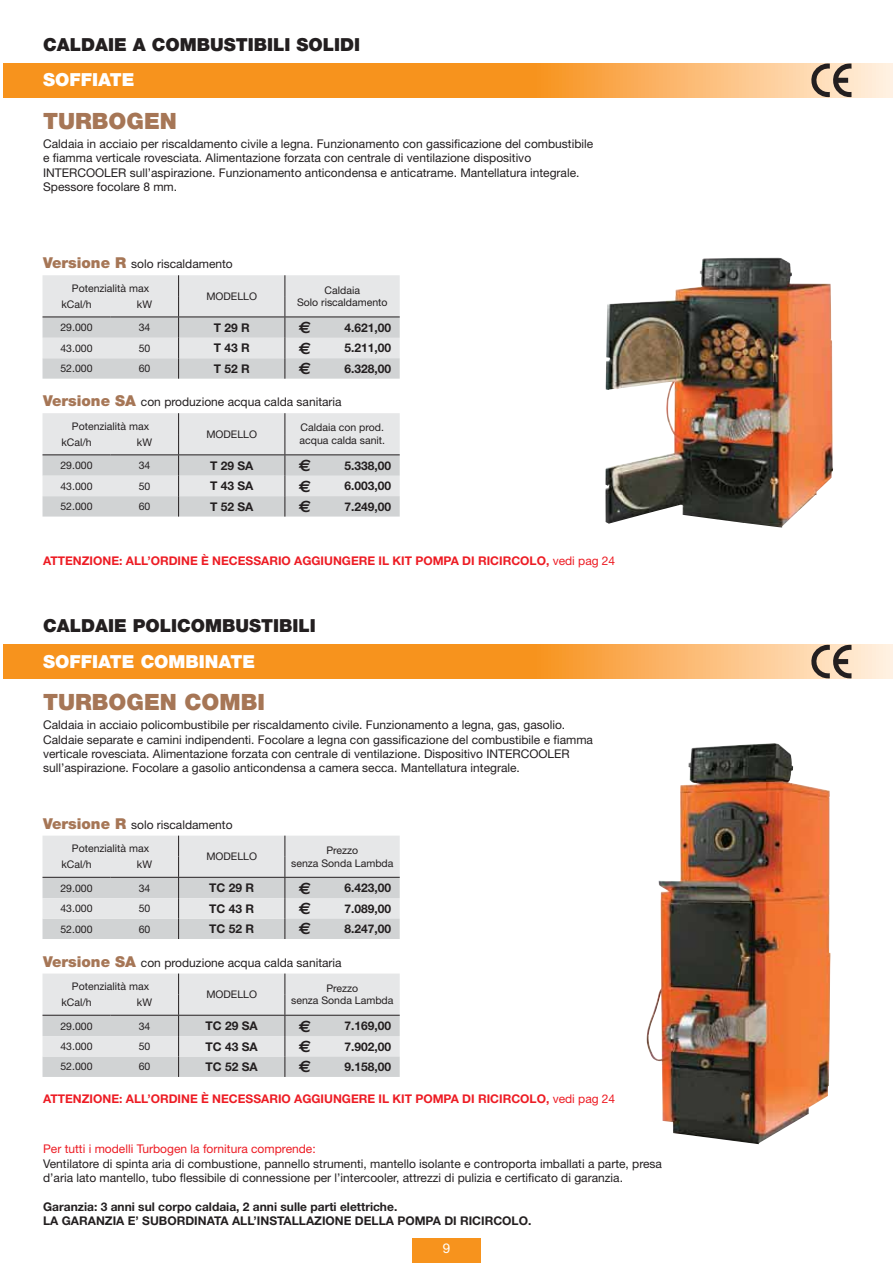
<style>
.page{position:relative;width:893px;height:1263px;background:#fff}
.page>*{position:absolute;margin:0;border:0;box-sizing:border-box;transform-origin:0 0}
.t1{font:900 22.5px "Helvetica Neue LT Std";color:#a67656}
.t2{font:900 18px "Helvetica Neue LT Std";color:#231f20}
.t3{font:900 18px "Helvetica Neue LT Std";color:#fff}
.t4{font:700 16.5px "Euro Sans";color:#231f20}
.t5{font:13.5px "Helvetica Neue LT Std";color:#fff}
.t6{font:12px/14.4px "Helvetica Neue LT Std";color:#231f20}
.t7{font:700 12px/14.4px "Helvetica Neue LT Std";color:#231f20}
.t8{font:700 12px "Helvetica Neue LT Std";color:#ed1c24}
.t9{font:12px "Helvetica Neue LT Std";color:#ed1c24}
.t10{font:10.5px "Helvetica Neue LT Std";color:#231f20}
.s1{font-weight:900;font-size:15px;color:#a67656}
.s2{font-weight:400}
</style>
<div class="page">
<div style="left:412px;top:1238px;width:68px;height:25px;background:#f7931d"></div>
<svg style="left:3px;top:63px;width:890px;height:34px;background:#f8a23f"></svg>
<svg style="left:3px;top:645px;width:890px;height:34px;background:#f8a23f"></svg>
<svg style="left:811px;top:63px;width:40px;height:35px"></svg>
<svg style="left:811px;top:645px;width:40px;height:34px"></svg>
<svg style="left:43px;top:836px;width:357px;height:103px;background:#dbddde"></svg>
<hr style="left:43px;top:877px;width:68px;height:1px;background:#231f20">
<hr style="left:111px;top:877px;width:289px;height:1px;background:#231f20">
<svg style="left:43px;top:973px;width:357px;height:104px;background:#dcddde"></svg>
<hr style="left:43px;top:1015px;width:68px;height:1px;background:#231f20">
<hr style="left:111px;top:1015px;width:289px;height:1px;background:#231f20">
<svg style="left:43px;top:275px;width:357px;height:104px;background:#dbdddd"></svg>
<hr style="left:43px;top:316px;width:68px;height:1px;background:#231f20">
<hr style="left:111px;top:316px;width:289px;height:1px;background:#231f20">
<svg style="left:43px;top:413px;width:357px;height:104px;background:#dbddde"></svg>
<hr style="left:43px;top:454px;width:68px;height:1px;background:#231f20">
<hr style="left:111px;top:454px;width:289px;height:1px;background:#231f20">
<img style="left:605px;top:258px;width:228px;height:270px">
<img style="left:647px;top:743px;width:183px;height:401px">
<h2 class="t2" style="left:43px;top:34px;width:319px">CALDAIE A COMBUSTIBILI SOLIDI</h2>
<h2 class="t3" style="left:43px;top:70px;width:93px">SOFFIATE</h2>
<h1 class="t1" style="left:43px;top:108px;width:135px">TURBOGEN</h1>
<p class="t6" style="left:43px;top:138px;width:552px">Caldaia in acciaio per riscaldamento civile a legna. Funzionamento con gassificazione del combustibile e fiamma verticale rovesciata. Alimentazione forzata con centrale di ventilazione dispositivo INTERCOOLER sull’aspirazione. Funzionamento anticondensa e anticatrame. Mantellatura integrale.<br>Spessore focolare 8 mm.</p>
<p class="t6" style="left:43px;top:258px;width:191px"><span class="s1">Versione R</span> solo riscaldamento</p>
<p class="t10" style="left:72px;top:284px;width:79px">Potenzialità max</p>
<p class="t10" style="left:206px;top:292px;width:52px">MODELLO</p>
<p class="t10" style="left:325px;top:286px;width:37px">Caldaia</p>
<p class="t10" style="left:61px;top:300px;width:32px">kCal/h</p>
<p class="t10" style="left:137px;top:300px;width:17px">kW</p>
<p class="t10" style="left:297px;top:299px;width:92px">Solo riscaldamento</p>
<p class="t10" style="left:60px;top:324px;width:34px">29.000</p>
<p class="t10" style="left:139px;top:324px;width:13px">34</p>
<p class="t7" style="left:214px;top:322px;width:38px">T 29 R</p>
<h3 class="t4" style="left:299px;top:318px;width:14px">€</h3>
<p class="t7" style="left:344px;top:322px;width:48px">4.621,00</p>
<p class="t10" style="left:60px;top:344px;width:34px">43.000</p>
<p class="t10" style="left:139px;top:344px;width:13px">50</p>
<p class="t7" style="left:214px;top:342px;width:38px">T 43 R</p>
<h3 class="t4" style="left:299px;top:338px;width:14px">€</h3>
<p class="t7" style="left:344px;top:342px;width:48px">5.211,00</p>
<p class="t10" style="left:60px;top:365px;width:34px">52.000</p>
<p class="t10" style="left:139px;top:365px;width:13px">60</p>
<p class="t7" style="left:214px;top:363px;width:38px">T 52 R</p>
<h3 class="t4" style="left:299px;top:359px;width:14px">€</h3>
<p class="t7" style="left:344px;top:363px;width:48px">6.328,00</p>
<p class="t6" style="left:43px;top:396px;width:300px"><span class="s1">Versione SA</span> con produzione acqua calda sanitaria</p>
<p class="t10" style="left:72px;top:422px;width:79px">Potenzialità max</p>
<p class="t10" style="left:206px;top:430px;width:52px">MODELLO</p>
<p class="t10" style="left:301px;top:424px;width:85px">Caldaia con prod.</p>
<p class="t10" style="left:61px;top:438px;width:32px">kCal/h</p>
<p class="t10" style="left:137px;top:438px;width:17px">kW</p>
<p class="t10" style="left:299px;top:437px;width:87px">acqua calda sanit.</p>
<p class="t10" style="left:60px;top:462px;width:34px">29.000</p>
<p class="t10" style="left:139px;top:462px;width:13px">34</p>
<p class="t7" style="left:210px;top:460px;width:45px">T 29 SA</p>
<h3 class="t4" style="left:299px;top:456px;width:14px">€</h3>
<p class="t7" style="left:344px;top:460px;width:48px">5.338,00</p>
<p class="t10" style="left:60px;top:482px;width:34px">43.000</p>
<p class="t10" style="left:139px;top:482px;width:13px">50</p>
<p class="t7" style="left:210px;top:480px;width:45px">T 43 SA</p>
<h3 class="t4" style="left:299px;top:476px;width:14px">€</h3>
<p class="t7" style="left:344px;top:480px;width:48px">6.003,00</p>
<p class="t10" style="left:60px;top:503px;width:34px">52.000</p>
<p class="t10" style="left:139px;top:503px;width:13px">60</p>
<p class="t7" style="left:210px;top:501px;width:45px">T 52 SA</p>
<h3 class="t4" style="left:299px;top:497px;width:14px">€</h3>
<p class="t7" style="left:344px;top:501px;width:48px">7.249,00</p>
<p class="t8" style="left:43px;top:556px;width:574px">ATTENZIONE: ALL’ORDINE È NECESSARIO AGGIUNGERE IL KIT POMPA DI RICIRCOLO, <span class="s2">vedi pag 24</span></p>
<h2 class="t2" style="left:43px;top:615px;width:274px">CALDAIE POLICOMBUSTIBILI</h2>
<h2 class="t3" style="left:43px;top:651px;width:213px">SOFFIATE COMBINATE</h2>
<h1 class="t1" style="left:43px;top:689px;width:223px">TURBOGEN COMBI</h1>
<p class="t6" style="left:43px;top:719px;width:551px">Caldaia in acciaio policombustibile per riscaldamento civile. Funzionamento a legna, gas, gasolio.<br>Caldaie separate e camini indipendenti. Focolare a legna con gassificazione del combustibile e fiamma verticale rovesciata. Alimentazione forzata con centrale di ventilazione. Dispositivo INTERCOOLER sull’aspirazione. Focolare a gasolio anticondensa a camera secca. Mantellatura integrale.</p>
<p class="t6" style="left:43px;top:819px;width:191px"><span class="s1">Versione R</span> solo riscaldamento</p>
<p class="t10" style="left:72px;top:845px;width:79px">Potenzialità max</p>
<p class="t10" style="left:206px;top:853px;width:52px">MODELLO</p>
<p class="t10" style="left:326px;top:846px;width:33px">Prezzo</p>
<p class="t10" style="left:61px;top:861px;width:32px">kCal/h</p>
<p class="t10" style="left:137px;top:861px;width:17px">kW</p>
<p class="t10" style="left:291px;top:859px;width:104px">senza Sonda Lambda</p>
<p class="t10" style="left:60px;top:884px;width:34px">29.000</p>
<p class="t10" style="left:139px;top:884px;width:13px">34</p>
<p class="t7" style="left:209px;top:882px;width:46px">TC 29 R</p>
<h3 class="t4" style="left:299px;top:878px;width:14px">€</h3>
<p class="t7" style="left:344px;top:882px;width:48px">6.423,00</p>
<p class="t10" style="left:60px;top:905px;width:34px">43.000</p>
<p class="t10" style="left:139px;top:905px;width:13px">50</p>
<p class="t7" style="left:209px;top:902px;width:46px">TC 43 R</p>
<h3 class="t4" style="left:299px;top:899px;width:14px">€</h3>
<p class="t7" style="left:344px;top:902px;width:48px">7.089,00</p>
<p class="t10" style="left:60px;top:925px;width:34px">52.000</p>
<p class="t10" style="left:139px;top:925px;width:13px">60</p>
<p class="t7" style="left:209px;top:923px;width:46px">TC 52 R</p>
<h3 class="t4" style="left:299px;top:919px;width:14px">€</h3>
<p class="t7" style="left:344px;top:923px;width:48px">8.247,00</p>
<p class="t6" style="left:43px;top:957px;width:300px"><span class="s1">Versione SA</span> con produzione acqua calda sanitaria</p>
<p class="t10" style="left:72px;top:983px;width:79px">Potenzialità max</p>
<p class="t10" style="left:206px;top:991px;width:52px">MODELLO</p>
<p class="t10" style="left:326px;top:984px;width:33px">Prezzo</p>
<p class="t10" style="left:61px;top:999px;width:32px">kCal/h</p>
<p class="t10" style="left:137px;top:999px;width:17px">kW</p>
<p class="t10" style="left:291px;top:997px;width:104px">senza Sonda Lambda</p>
<p class="t10" style="left:60px;top:1022px;width:34px">29.000</p>
<p class="t10" style="left:139px;top:1022px;width:13px">34</p>
<p class="t7" style="left:206px;top:1020px;width:54px">TC 29 SA</p>
<h3 class="t4" style="left:299px;top:1016px;width:14px">€</h3>
<p class="t7" style="left:344px;top:1020px;width:48px">7.169,00</p>
<p class="t10" style="left:60px;top:1042px;width:34px">43.000</p>
<p class="t10" style="left:139px;top:1042px;width:13px">50</p>
<p class="t7" style="left:206px;top:1040px;width:54px">TC 43 SA</p>
<h3 class="t4" style="left:299px;top:1036px;width:14px">€</h3>
<p class="t7" style="left:344px;top:1040px;width:48px">7.902,00</p>
<p class="t10" style="left:60px;top:1063px;width:34px">52.000</p>
<p class="t10" style="left:139px;top:1063px;width:13px">60</p>
<p class="t7" style="left:206px;top:1061px;width:54px">TC 52 SA</p>
<h3 class="t4" style="left:299px;top:1057px;width:14px">€</h3>
<p class="t7" style="left:344px;top:1061px;width:48px">9.158,00</p>
<p class="t8" style="left:43px;top:1095px;width:574px">ATTENZIONE: ALL’ORDINE È NECESSARIO AGGIUNGERE IL KIT POMPA DI RICIRCOLO, <span class="s2">vedi pag 24</span></p>
<p class="t9" style="left:43px;top:1145px;width:274px">Per tutti i modelli Turbogen la fornitura comprende:</p>
<p class="t6" style="left:43px;top:1158px;width:620px">Ventilatore di spinta aria di combustione, pannello strumenti, mantello isolante e controporta imballati a parte, presa d’aria lato mantello, tubo flessibile di connessione per l’intercooler, attrezzi di pulizia e certificato di garanzia.</p>
<p class="t7" style="left:43px;top:1201px;width:490px">Garanzia: 3 anni sul corpo caldaia, 2 anni sulle parti elettriche.<br>LA GARANZIA E’ SUBORDINATA ALL’INSTALLAZIONE DELLA POMPA DI RICIRCOLO.</p>
<p class="t5" style="left:443px;top:1243px;width:9px">9</p>
</div>
